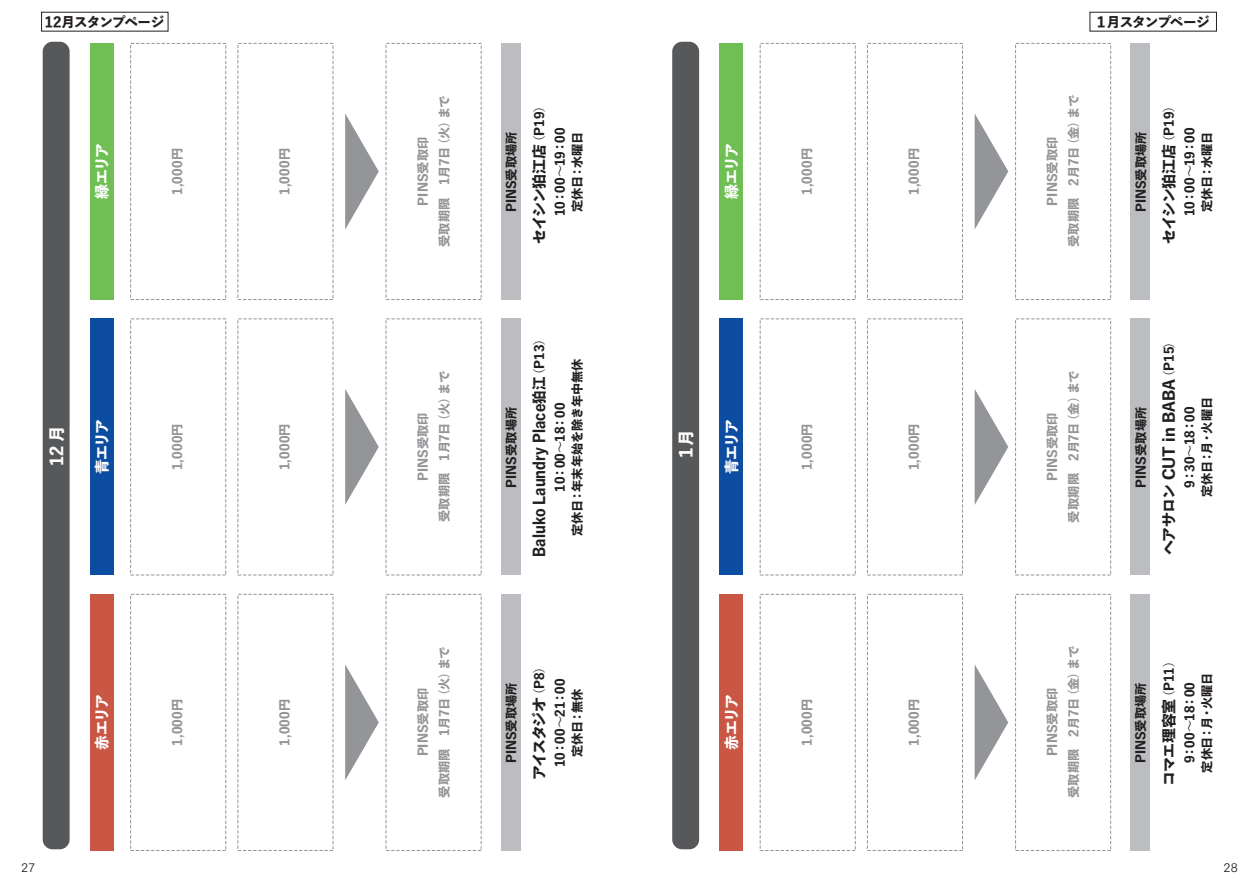
<style>
.page{position:relative;width:1259px;height:893px;background:#fff}
.page>*{position:absolute;margin:0;border:0;box-sizing:border-box;transform-origin:0 0}
.t1{font:800 16.5px "Yu Go Std N";color:#fff}
.t2{font:800 14.85px "Yu Go Std N";letter-spacing:-.005em;color:#231f20}
.t3{font:800 14.85px "Yu Go Std N";letter-spacing:-.005em;color:#231f20;scale:.9 1}
.t4{font:800 14.85px "Yu Go Std N";letter-spacing:-.115em;color:#fff}
.t5{font:800 14.85px "Yu Go Std N";letter-spacing:-.04em;color:#231f20}
.t6{font:800 13.5px "Yu Go Std N";letter-spacing:-.055em;color:#231f20}
.t7{font:800 12.15px/21.3px "Yu Go Std N";letter-spacing:.01em;color:#939598;text-align:center}
.t8{font:800 12.15px/17.2px "Yu Go Std N";letter-spacing:.005em;color:#231f20;text-align:center}
.t9{font:12px "Tsuku Go Pro R";color:#231f20}
.s1{font-family:"UD Shin Go NT Pr 6";font-weight:400}
.s2{font-size:12.15px}
</style>
<div class="page">
<div style="left:90px;top:594px;width:23px;height:256px;background:#ca5744"></div>
<div style="left:501px;top:594px;width:19px;height:256px;background:#bcbdc0"></div>
<div style="left:130px;top:594px;width:96px;height:257px;border:1px dashed #939598"></div>
<div style="left:237px;top:594px;width:96px;height:257px;border:1px dashed #939598"></div>
<div style="left:385px;top:594px;width:96px;height:257px;border:1px dashed #939598"></div>
<svg style="left:345px;top:664px;width:34px;height:116px"></svg>
<div style="left:90px;top:319px;width:23px;height:256px;background:#0d4da1"></div>
<div style="left:501px;top:319px;width:19px;height:256px;background:#bcbdc0"></div>
<div style="left:130px;top:318px;width:96px;height:257px;border:1px dashed #939598"></div>
<div style="left:237px;top:318px;width:96px;height:257px;border:1px dashed #939598"></div>
<svg style="left:345px;top:389px;width:34px;height:116px"></svg>
<div style="left:385px;top:318px;width:96px;height:257px;border:1px dashed #939598"></div>
<div style="left:90px;top:43px;width:23px;height:256px;background:#6fbf54"></div>
<div style="left:501px;top:43px;width:19px;height:256px;background:#bcbdc0"></div>
<div style="left:130px;top:43px;width:96px;height:257px;border:1px dashed #939598"></div>
<div style="left:237px;top:43px;width:96px;height:257px;border:1px dashed #939598"></div>
<svg style="left:345px;top:114px;width:34px;height:115px"></svg>
<div style="left:385px;top:43px;width:96px;height:257px;border:1px dashed #939598"></div>
<div style="left:43px;top:42px;width:27px;height:807px;background:#57585a;border-radius:10px"></div>
<div style="left:719px;top:594px;width:24px;height:256px;background:#ca5744"></div>
<div style="left:1130px;top:594px;width:20px;height:256px;background:#bcbdc0"></div>
<div style="left:759px;top:594px;width:96px;height:257px;border:1px dashed #939598"></div>
<div style="left:867px;top:594px;width:96px;height:257px;border:1px dashed #939598"></div>
<div style="left:1015px;top:594px;width:96px;height:257px;border:1px dashed #939598"></div>
<svg style="left:974px;top:664px;width:34px;height:116px"></svg>
<div style="left:719px;top:319px;width:24px;height:256px;background:#0d4da1"></div>
<div style="left:1130px;top:319px;width:20px;height:256px;background:#bcbdc0"></div>
<div style="left:759px;top:318px;width:96px;height:257px;border:1px dashed #939598"></div>
<div style="left:867px;top:318px;width:96px;height:257px;border:1px dashed #939598"></div>
<svg style="left:974px;top:389px;width:34px;height:116px"></svg>
<div style="left:1015px;top:318px;width:96px;height:257px;border:1px dashed #939598"></div>
<div style="left:719px;top:43px;width:24px;height:256px;background:#6fbf54"></div>
<div style="left:1130px;top:43px;width:20px;height:256px;background:#bcbdc0"></div>
<div style="left:759px;top:43px;width:96px;height:257px;border:1px dashed #939598"></div>
<div style="left:867px;top:43px;width:96px;height:257px;border:1px dashed #939598"></div>
<svg style="left:974px;top:114px;width:34px;height:115px"></svg>
<div style="left:1015px;top:43px;width:96px;height:257px;border:1px dashed #939598"></div>
<div style="left:672px;top:42px;width:27px;height:807px;background:#57585a;border-radius:10px"></div>
<p class="t6" style="left:45px;top:11px;width:121px">12月スタンプページ</p>
<p class="t6" style="left:1094px;top:11px;width:117px">１月スタンプページ</p>
<p class="t4" style="left:90px;top:199px;width:58px;rotate:-90deg">緑エリア</p>
<p class="t7" style="left:167px;top:195px;width:48px;rotate:-90deg">1,000円</p>
<p class="t7" style="left:274px;top:195px;width:48px;rotate:-90deg">1,000円</p>
<p class="t7" style="left:412px;top:247px;width:153px;rotate:-90deg">PINS受取印<br>受取期限　1月7日<span class="s1">（</span>火<span class="s1">）</span>まで</p>
<p class="t8" style="left:503px;top:212px;width:82px;rotate:-90deg">PINS受取場所</p>
<p class="t5" style="left:527px;top:244px;width:145px;rotate:-90deg">セイシン狛江店<span class="s2">（P19）</span></p>
<p class="t8" style="left:551px;top:216px;width:90px;rotate:-90deg">10：00～19：00定休日：水曜日</p>
<h1 class="t1" style="left:43px;top:466px;width:42px;rotate:-90deg">12 月</h1>
<p class="t4" style="left:90px;top:474px;width:57px;rotate:-90deg">青エリア</p>
<p class="t7" style="left:167px;top:470px;width:48px;rotate:-90deg">1,000円</p>
<p class="t7" style="left:274px;top:470px;width:48px;rotate:-90deg">1,000円</p>
<p class="t7" style="left:412px;top:522px;width:153px;rotate:-90deg">PINS受取印<br>受取期限　1月7日<span class="s1">（</span>火<span class="s1">）</span>まで</p>
<p class="t8" style="left:503px;top:488px;width:82px;rotate:-90deg">PINS受取場所</p>
<p class="t3" style="left:527px;top:557px;width:250px;rotate:-90deg">Baluko Laundry Place狛江<span class="s2">（P13）</span></p>
<p class="t8" style="left:551px;top:536px;width:179px;rotate:-90deg">10：00～18：00<br>定休日：年末年始を除き年中無休</p>
<p class="t7" style="left:412px;top:798px;width:153px;rotate:-90deg">PINS受取印<br>受取期限　1月7日<span class="s1">（</span>火<span class="s1">）</span>まで</p>
<p class="t2" style="left:527px;top:780px;width:120px;rotate:-90deg">アイスタジオ<span class="s2">（P8）</span></p>
<p class="t8" style="left:551px;top:767px;width:90px;rotate:-90deg">10：00～21：00</p>
<p class="t8" style="left:503px;top:763px;width:82px;rotate:-90deg">PINS受取場所</p>
<p class="t4" style="left:90px;top:750px;width:58px;rotate:-90deg">赤エリア</p>
<p class="t8" style="left:569px;top:757px;width:70px;rotate:-90deg">定休日：無休</p>
<p class="t7" style="left:167px;top:746px;width:48px;rotate:-90deg">1,000円</p>
<p class="t7" style="left:274px;top:746px;width:48px;rotate:-90deg">1,000円</p>
<p class="t4" style="left:720px;top:199px;width:58px;rotate:-90deg">緑エリア</p>
<p class="t7" style="left:796px;top:195px;width:48px;rotate:-90deg">1,000円</p>
<p class="t7" style="left:903px;top:195px;width:48px;rotate:-90deg">1,000円</p>
<h1 class="t1" style="left:673px;top:461px;width:33px;rotate:-90deg">１月</h1>
<p class="t4" style="left:720px;top:474px;width:57px;rotate:-90deg">青エリア</p>
<p class="t7" style="left:796px;top:470px;width:48px;rotate:-90deg">1,000円</p>
<p class="t7" style="left:903px;top:470px;width:48px;rotate:-90deg">1,000円</p>
<p class="t4" style="left:720px;top:750px;width:58px;rotate:-90deg">赤エリア</p>
<p class="t7" style="left:903px;top:746px;width:48px;rotate:-90deg">1,000円</p>
<p class="t7" style="left:796px;top:746px;width:48px;rotate:-90deg">1,000円</p>
<p class="t7" style="left:1041px;top:247px;width:153px;rotate:-90deg">PINS受取印<br>受取期限　2月7日<span class="s1">（</span>金<span class="s1">）</span>まで</p>
<p class="t7" style="left:1041px;top:523px;width:153px;rotate:-90deg">PINS受取印<br>受取期限　2月7日<span class="s1">（</span>金<span class="s1">）</span>まで</p>
<p class="t7" style="left:1041px;top:798px;width:153px;rotate:-90deg">PINS受取印<br>受取期限　2月7日<span class="s1">（</span>金<span class="s1">）</span>まで</p>
<p class="t8" style="left:1132px;top:212px;width:82px;rotate:-90deg">PINS受取場所</p>
<p class="t5" style="left:1157px;top:244px;width:145px;rotate:-90deg">セイシン狛江店<span class="s2">（P19）</span></p>
<p class="t8" style="left:1181px;top:216px;width:90px;rotate:-90deg">10：00～19：00定休日：水曜日</p>
<p class="t8" style="left:1132px;top:488px;width:82px;rotate:-90deg">PINS受取場所</p>
<p class="t2" style="left:1157px;top:555px;width:221px;rotate:-90deg">ヘアサロン CUT in BABA<span class="s2">（P15）</span></p>
<p class="t8" style="left:1181px;top:497px;width:101px;rotate:-90deg">9：30～18：00<br>定休日：月・火曜日</p>
<p class="t8" style="left:1132px;top:763px;width:82px;rotate:-90deg">PINS受取場所</p>
<p class="t2" style="left:1157px;top:786px;width:132px;rotate:-90deg">コマエ理容室<span class="s2">（P11）</span></p>
<p class="t8" style="left:1181px;top:773px;width:101px;rotate:-90deg">9：00～18：00<br>定休日：月・火曜日</p>
<p class="t9" style="left:21px;top:857px;width:16px">27</p>
<p class="t9" style="left:1223px;top:857px;width:16px">28</p>
</div>
